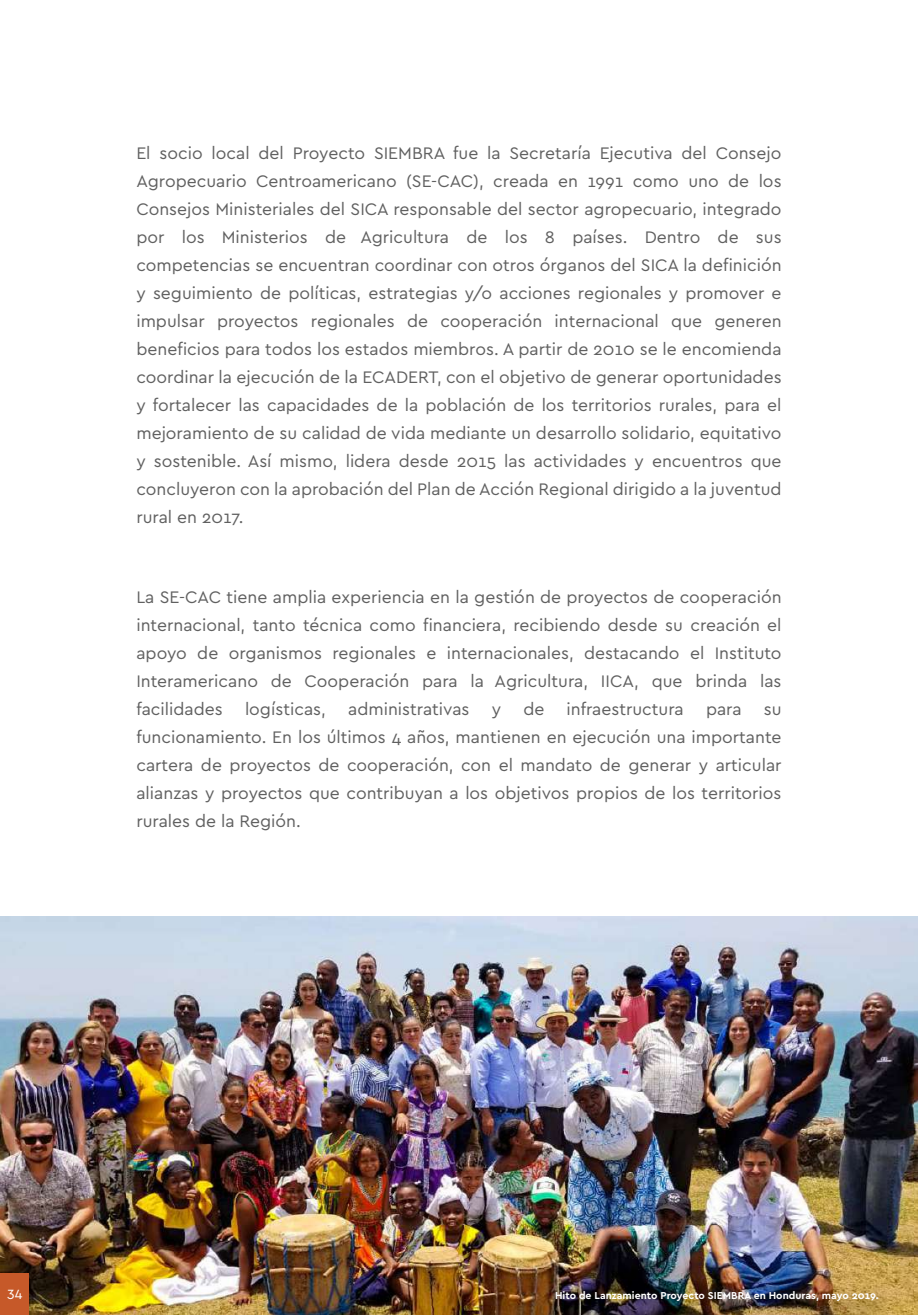
<style>
.page{position:relative;width:918px;height:1315px;background:#fff}
.page>*{position:absolute;margin:0;border:0;box-sizing:border-box;transform-origin:0 0}
.t1{font:17.5px/28px "Cera";color:#606060;text-align:justify}
.t2{font:14px "Cera";color:#fff}
.t3{font:700 10.5px "Cera";color:#fff}
</style>
<div class="page">
<img style="left:0;top:916px;width:918px;height:399px">
<img style="left:29px;top:1273px;width:882px;height:42px">
<div style="left:0;top:1273px;width:29px;height:42px;background:#c65929"></div>
<p class="t1" style="left:136px;top:138px;width:647px">El socio local del Proyecto SIEMBRA fue la Secretaría Ejecutiva del Consejo Agropecuario Centroamericano (SE-CAC), creada en 1991 como uno de los Consejos Ministeriales del SICA responsable del sector agropecuario, integrado por los Ministerios de Agricultura de los 8 países. Dentro de sus competencias se encuentran coordinar con otros órganos del SICA la definición y seguimiento de políticas, estrategias y/o acciones regionales y promover e impulsar proyectos regionales de cooperación internacional que generen beneficios para todos los estados miembros. A partir de 2010 se le encomienda coordinar la ejecución de la ECADERT, con el objetivo de generar oportunidades y fortalecer las capacidades de la población de los territorios rurales, para el mejoramiento de su calidad de vida mediante un desarrollo solidario, equitativo y sostenible. Así mismo, lidera desde 2015 las actividades y encuentros que concluyeron con la aprobación del Plan de Acción Regional dirigido a la juventud rural en 2017.</p>
<p class="t1" style="left:136px;top:582px;width:647px">La SE-CAC tiene amplia experiencia en la gestión de proyectos de cooperación internacional, tanto técnica como financiera, recibiendo desde su creación el apoyo de organismos regionales e internacionales, destacando el Instituto Interamericano de Cooperación para la Agricultura, IICA, que brinda las facilidades</p>
<p class="t1" style="left:245px;top:694px;width:82px">logísticas,</p>
<p class="t1" style="left:348px;top:694px;width:123px">administrativas</p>
<p class="t1" style="left:492px;top:694px;width:11px">y</p>
<p class="t1" style="left:523px;top:694px;width:23px">de</p>
<p class="t1" style="left:566px;top:694px;width:119px">infraestructura</p>
<p class="t1" style="left:706px;top:694px;width:37px">para</p>
<p class="t1" style="left:136px;top:694px;width:647px;text-indent:627px">su funcionamiento. En los últimos 4 años, mantienen en ejecución una importante cartera de proyectos de cooperación, con el mandato de generar y articular alianzas y proyectos que contribuyan a los objetivos propios de los territorios rurales de la Región.</p>
<p class="t2" style="left:7px;top:1285px;width:17px">34</p>
<p class="t3" style="left:555px;top:1288px;width:325px">Hito de Lanzamiento Proyecto SIEMBRA en Honduras, mayo 2019.</p>
</div>
